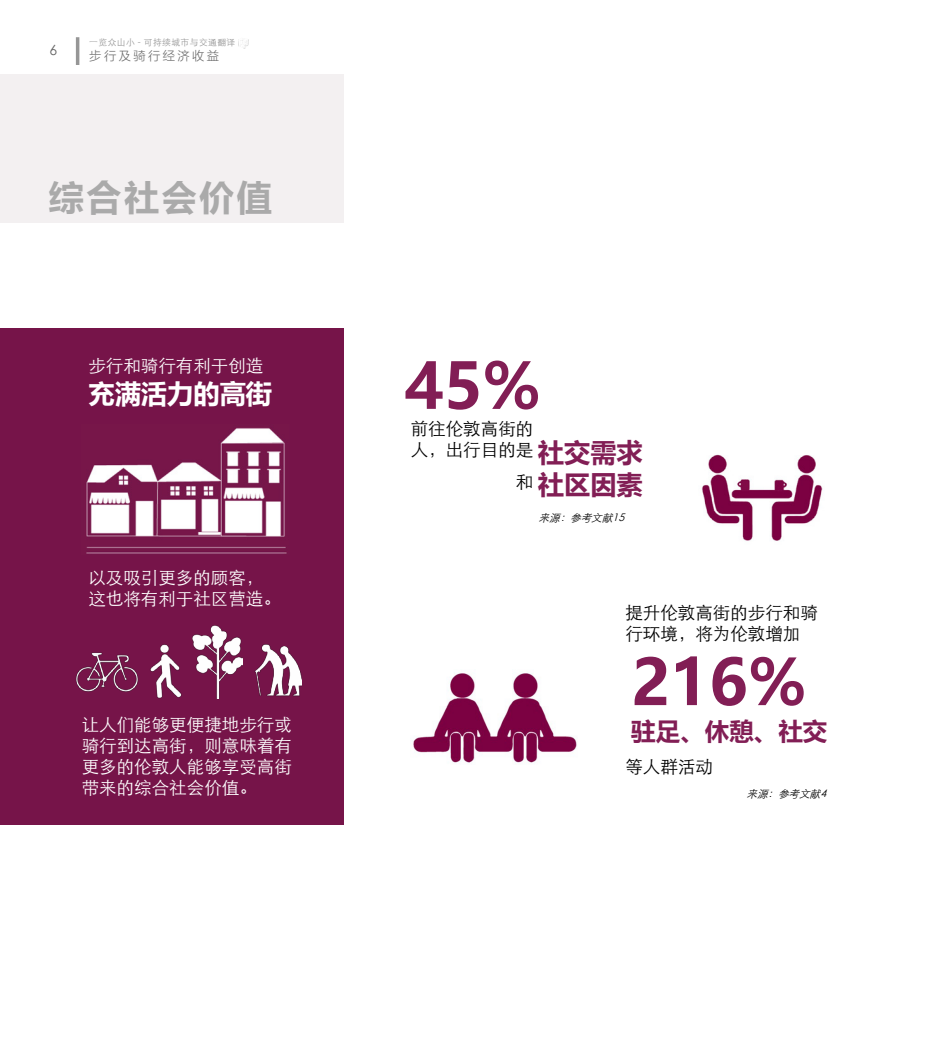
<style>
.page{position:relative;width:943px;height:1042px;background:#fff}
.page>*{position:absolute;margin:0;border:0;box-sizing:border-box;transform-origin:0 0}
.t1{font:700 63px "Microsoft Ya Hei";color:#821e55}
.t2{font:700 35px "Microsoft Ya Hei";letter-spacing:.075em;color:#aaa}
.t3{font:700 26.25px "Microsoft Ya Hei";color:#821e55}
.t4{font:700 26.25px "Microsoft Ya Hei";color:#fff}
.t5{font:700 24.5px "Microsoft Ya Hei";color:#821e55}
.t6{font:17.5px/21px "ST Xihei";color:#fff;text-align:justify}
.t7{font:17.5px/21px "ST Xihei";color:#000}
.t8{font:14px "ST Xihei";color:#646464}
.t9{font:300 12.25px "Microsoft Ya Hei";letter-spacing:.2em;color:#646464}
.t10{font:italic 10.5px "ST Xihei";color:#000}
.t11{font:8.75px "ST Xihei";letter-spacing:.05em;color:#969696}
</style>
<div class="page">
<hr style="left:76px;top:37px;width:3px;height:28px;background:#969696">
<svg style="left:238px;top:39px;width:11px;height:10px"></svg>
<div style="left:0;top:74px;width:344px;height:149px;background:#f3f0f1"></div>
<div style="left:0;top:328px;width:344px;height:497px;background:#761449"></div>
<img style="left:86px;top:428px;width:201px;height:126px">
<img style="left:75px;top:652px;width:64px;height:40px">
<img style="left:150px;top:644px;width:32px;height:55px">
<img style="left:255px;top:645px;width:46px;height:51px">
<img style="left:192px;top:626px;width:51px;height:72px">
<img style="left:702px;top:454px;width:121px;height:87px">
<img style="left:413px;top:672px;width:164px;height:91px">
<p class="t11" style="left:89px;top:36px;width:147px">一览众山小 - 可持续城市与交通翻译</p>
<p class="t8" style="left:50px;top:40px;width:9px">6</p>
<p class="t9" style="left:89px;top:47px;width:131px">步行及骑行经济收益</p>
<p class="t2" style="left:49px;top:173px;width:225px">综合社会价值</p>
<p class="t6" style="left:88px;top:354px;width:177px">步行和骑行有利于创造</p>
<p class="t4" style="left:88px;top:375px;width:185px">充满活力的高街</p>
<p class="t6" style="left:88px;top:565px;width:177px">以及吸引更多的顾客，</p>
<p class="t6" style="left:88px;top:586px;width:194px">这也将有利于社区营造。</p>
<p class="t6" style="left:82px;top:712px;width:212px">让人们能够更便捷地步行或骑行到达高街，则意味着有更多的伦敦人能够享受高街带来的综合社会价值。</p>
<p class="t1" style="left:404px;top:342px;width:138px">45%</p>
<p class="t7" style="left:411px;top:417px;width:124px">前往伦敦高街的人，出行目的是</p>
<p class="t3" style="left:538px;top:434px;width:106px">社交需求</p>
<p class="t3" style="left:538px;top:466px;width:106px">社区因素</p>
<p class="t7" style="left:516px;top:470px;width:19px">和</p>
<p class="t10" style="left:539px;top:510px;width:91px">来源：参考文献15</p>
<p class="t7" style="left:625px;top:600px;width:194px">提升伦敦高街的步行和骑行环境，将为伦敦增加</p>
<p class="t1" style="left:631px;top:638px;width:177px">216%</p>
<p class="t5" style="left:631px;top:714px;width:197px">驻足、休憩、社交</p>
<p class="t7" style="left:625px;top:755px;width:89px">等人群活动</p>
<p class="t10" style="left:746px;top:785px;width:85px">来源：参考文献4</p>
</div>
